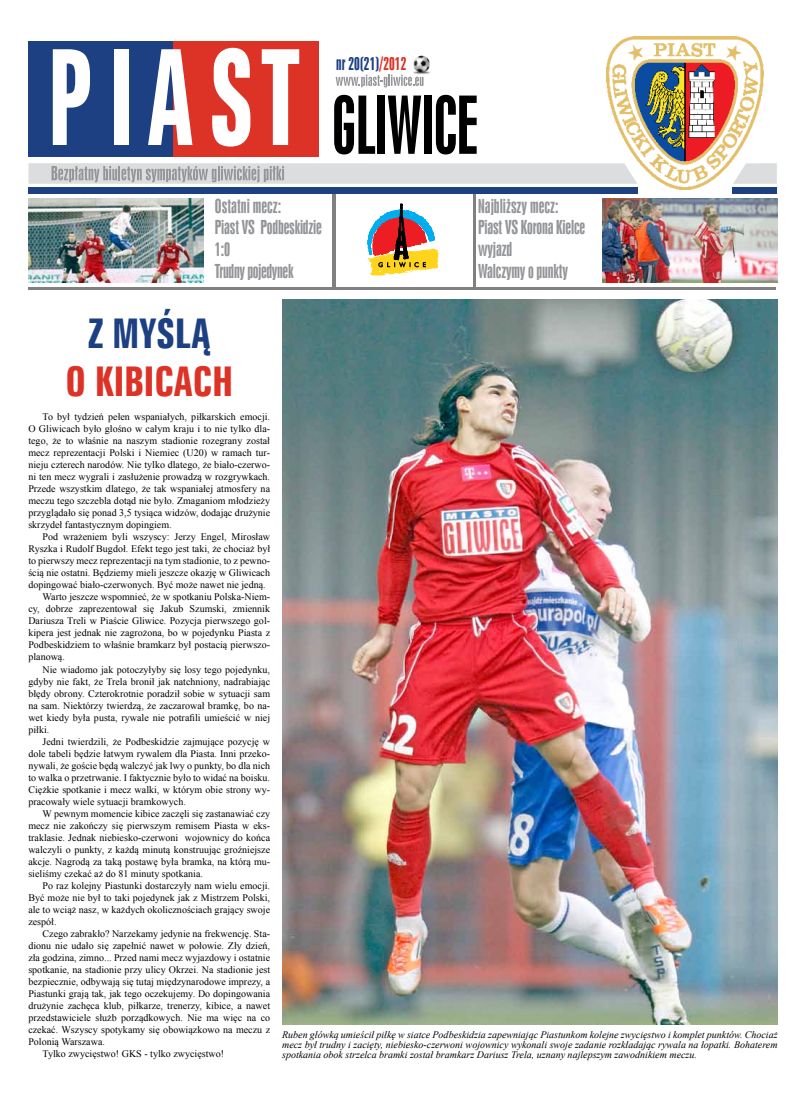
<style>
.page{position:relative;width:806px;height:1095px;background:#fff}
.page>*{position:absolute;margin:0;border:0;box-sizing:border-box;transform-origin:0 0}
.t1{font:700 41px "Zurich X Cn EU";color:#dd3226}
.t2{font:700 41px "Zurich X Cn EU";color:#1d4083}
.t3{font:18px/21.6px "Swis 924 EU";letter-spacing:-.01em;color:#939598}
.t4{font:17px "Swis 924 EU";color:#1d4083}
.t5{font:10px/12px "Times New Roman";color:#000;text-align:justify}
.t6{font:italic 10px/10px "Times New Roman";color:#000;text-align:justify}
.s1{color:#dd3226}
</style>
<div class="page">
<img style="left:606px;top:36px;width:157px;height:153px">
<hr style="left:472px;top:193px;width:3px;height:97px;background:#808080">
<img style="left:420px;top:55px;width:10px;height:19px">
<hr style="left:29px;top:287px;width:746px;height:3px;background:#808080">
<hr style="left:333px;top:191px;width:3px;height:99px;background:#808080">
<div style="left:28px;top:187px;width:609px;height:7px;background:#1d4083"></div>
<div style="left:29px;top:41px;width:145px;height:115px;background:#1d4083"></div>
<div style="left:173px;top:41px;width:145px;height:115px;background:#dd3226"></div>
<svg style="left:261px;top:49px;width:38px;height:96px"></svg>
<svg style="left:212px;top:48px;width:38px;height:98px"></svg>
<svg style="left:148px;top:49px;width:44px;height:96px"></svg>
<div style="left:114px;top:49px;width:15px;height:96px;background:#fff"></div>
<svg style="left:53px;top:49px;width:37px;height:96px"></svg>
<svg style="left:334px;top:95px;width:41px;height:59px"></svg>
<div style="left:377px;top:95px;width:8px;height:59px;background:#000"></div>
<svg style="left:387px;top:95px;width:34px;height:59px"></svg>
<div style="left:423px;top:95px;width:8px;height:59px;background:#000"></div>
<svg style="left:435px;top:95px;width:41px;height:59px"></svg>
<svg style="left:28px;top:163px;width:609px;height:21px;background:#d3d4d5"></svg>
<svg style="left:335px;top:56px;width:88px;height:31px"></svg>
<div style="left:732px;top:187px;width:44px;height:7px;background:#1d4083"></div>
<svg style="left:367px;top:204px;width:71px;height:72px"></svg>
<svg style="left:732px;top:163px;width:44px;height:21px"></svg>
<img style="left:29px;top:198px;width:174px;height:85px">
<img style="left:602px;top:198px;width:174px;height:85px">
<img style="left:282px;top:300px;width:494px;height:723px">
<h3 class="t4" style="left:336px;top:53px;width:72px">nr 20(21)<span class="s1">/2012</span></h3>
<h2 class="t3" style="left:215px;top:195px;width:108px">Ostatni mecz:<br>Piast VS Podbeskidzie<br>1:0<br>Trudny pojedynek</h2>
<h2 class="t3" style="left:478px;top:195px;width:109px">Najbliższy mecz:<br>Piast VS Korona Kielce wyjazd<br>Walczymy o punkty</h2>
<h1 class="t2" style="left:88px;top:309px;width:124px">Z MYŚLĄ</h1>
<h1 class="t1" style="left:66px;top:357px;width:169px">O KIBICACH</h1>
<p class="t5" style="left:28px;top:410px;width:243px;text-indent:14px">To był tydzień pełen wspaniałych, piłkarskich emocji.<br>O Gliwicach było głośno w całym kraju i to nie tylko dla&shy;tego, że to właśnie na naszym stadionie rozegrany został mecz reprezentacji Polski i Niemiec (U20) w ramach tur&shy;nieju czterech narodów. Nie tylko dlatego, że biało-czerwo&shy;ni ten mecz wygrali i zasłużenie prowadzą w rozgrywkach.<br>Przede wszystkim dlatego, że tak wspaniałej atmosfery na meczu tego szczebla dotąd nie było. Zmaganiom młodzieży przyglądało się ponad 3,5 tysiąca widzów, dodając drużynie skrzydeł fantastycznym dopingiem.</p>
<p class="t5" style="left:43px;top:530px;width:229px">Pod wrażeniem byli wszyscy: Jerzy Engel, Mirosław</p>
<p class="t5" style="left:28px;top:542px;width:243px">Ryszka i Rudolf Bugdoł. Efekt tego jest taki, że chociaż był</p>
<p class="t5" style="left:28px;top:554px;width:243px">to pierwszy mecz reprezentacji na tym stadionie, to z pewno-</p>
<p class="t5" style="left:28px;top:566px;width:243px">ścią nie ostatni. Będziemy mieli jeszcze okazję w Gliwicach</p>
<p class="t5" style="left:28px;top:578px;width:239px">dopingować biało-czerwonych. Być może nawet nie jedną.</p>
<p class="t5" style="left:43px;top:590px;width:229px">Warto jeszcze wspomnieć, że w spotkaniu Polska-Niem-</p>
<p class="t5" style="left:28px;top:602px;width:243px">cy, dobrze zaprezentował się Jakub Szumski, zmiennik</p>
<p class="t5" style="left:28px;top:614px;width:243px">Dariusza Treli w Piaście Gliwice. Pozycja pierwszego gol-</p>
<p class="t5" style="left:28px;top:626px;width:243px">kipera jest jednak nie zagrożona, bo w pojedynku Piasta z</p>
<p class="t5" style="left:28px;top:638px;width:243px">Podbeskidziem to właśnie bramkarz był postacią pierwszo-</p>
<p class="t5" style="left:28px;top:650px;width:38px">planową.</p>
<p class="t5" style="left:43px;top:662px;width:229px">Nie wiadomo jak potoczyłyby się losy tego pojedynku,</p>
<p class="t5" style="left:28px;top:674px;width:243px">gdyby nie fakt, że Trela bronił jak natchniony, nadrabiając</p>
<p class="t5" style="left:28px;top:686px;width:243px">błędy obrony. Czterokrotnie poradził sobie w sytuacji sam</p>
<p class="t5" style="left:28px;top:698px;width:243px">na sam. Niektórzy twierdzą, że zaczarował bramkę, bo na-</p>
<p class="t5" style="left:28px;top:710px;width:243px">wet kiedy była pusta, rywale nie potrafili umieścić w niej</p>
<p class="t5" style="left:28px;top:722px;width:22px">piłki.</p>
<p class="t5" style="left:43px;top:734px;width:229px">Jedni twierdzili, że Podbeskidzie zajmujące pozycję w</p>
<p class="t5" style="left:28px;top:746px;width:243px">dole tabeli będzie łatwym rywalem dla Piasta. Inni przeko-</p>
<p class="t5" style="left:28px;top:758px;width:243px">nywali, że goście będą walczyć jak lwy o punkty, bo dla nich</p>
<p class="t5" style="left:28px;top:770px;width:243px">to walka o przetrwanie. I faktycznie było to widać na boisku.</p>
<p class="t5" style="left:28px;top:782px;width:243px">Ciężkie spotkanie i mecz walki, w którym obie strony wy-</p>
<p class="t5" style="left:28px;top:794px;width:159px">pracowały wiele sytuacji bramkowych.</p>
<p class="t5" style="left:43px;top:806px;width:229px">W pewnym momencie kibice zaczęli się zastanawiać czy</p>
<p class="t5" style="left:28px;top:818px;width:243px">mecz nie zakończy się pierwszym remisem Piasta w eks-</p>
<p class="t5" style="left:28px;top:830px;width:243px">traklasie. Jednak niebiesko-czerwoni wojownicy do końca</p>
<p class="t5" style="left:28px;top:842px;width:243px">walczyli o punkty, z każdą minutą konstruując groźniejsze</p>
<p class="t5" style="left:28px;top:854px;width:243px">akcje. Nagrodą za taką postawę była bramka, na którą mu-</p>
<p class="t5" style="left:28px;top:866px;width:176px">sieliśmy czekać aż do 81 minuty spotkania.</p>
<p class="t5" style="left:43px;top:878px;width:229px">Po raz kolejny Piastunki dostarczyły nam wielu emocji.</p>
<p class="t5" style="left:28px;top:890px;width:243px">Być może nie był to taki pojedynek jak z Mistrzem Polski,</p>
<p class="t5" style="left:28px;top:902px;width:243px">ale to wciąż nasz, w każdych okolicznościach grający swoje</p>
<p class="t5" style="left:28px;top:914px;width:30px">zespół.</p>
<p class="t5" style="left:43px;top:926px;width:229px">Czego zabrakło? Narzekamy jedynie na frekwencję. Sta-</p>
<p class="t5" style="left:28px;top:938px;width:243px">dionu nie udało się zapełnić nawet w połowie. Zły dzień,</p>
<p class="t5" style="left:28px;top:950px;width:243px">zła godzina, zimno... Przed nami mecz wyjazdowy i ostatnie</p>
<p class="t5" style="left:28px;top:962px;width:243px">spotkanie, na stadionie przy ulicy Okrzei. Na stadionie jest</p>
<p class="t5" style="left:28px;top:974px;width:243px">bezpiecznie, odbywają się tutaj międzynarodowe imprezy, a</p>
<p class="t5" style="left:28px;top:986px;width:243px">Piastunki grają tak, jak tego oczekujemy. Do dopingowania</p>
<p class="t5" style="left:28px;top:998px;width:243px">drużynie zachęca klub, piłkarze, trenerzy, kibice, a nawet</p>
<p class="t5" style="left:28px;top:1010px;width:243px">przedstawiciele służb porządkowych. Nie ma więc na co</p>
<p class="t5" style="left:28px;top:1022px;width:243px">czekać. Wszyscy spotykamy się obowiązkowo na meczu z</p>
<p class="t5" style="left:28px;top:1034px;width:78px">Polonią Warszawa.</p>
<p class="t5" style="left:43px;top:1046px;width:183px">Tylko zwycięstwo! GKS - tylko zwycięstwo!</p>
<p class="t6" style="left:282px;top:1029px;width:496px">Ruben główką umieścił piłkę w siatce Podbeskidzia zapewniając Piastunkom kolejne zwycięstwo i komplet punktów. Chociaż mecz był trudny i zacięty, niebiesko-czerwoni wojownicy wykonali swoje zadanie rozkładając rywala na łopatki. Bohaterem spotkania obok strzelca bramki został bramkarz Dariusz Trela, uznany najlepszym zawodnikiem meczu.</p>
</div>
